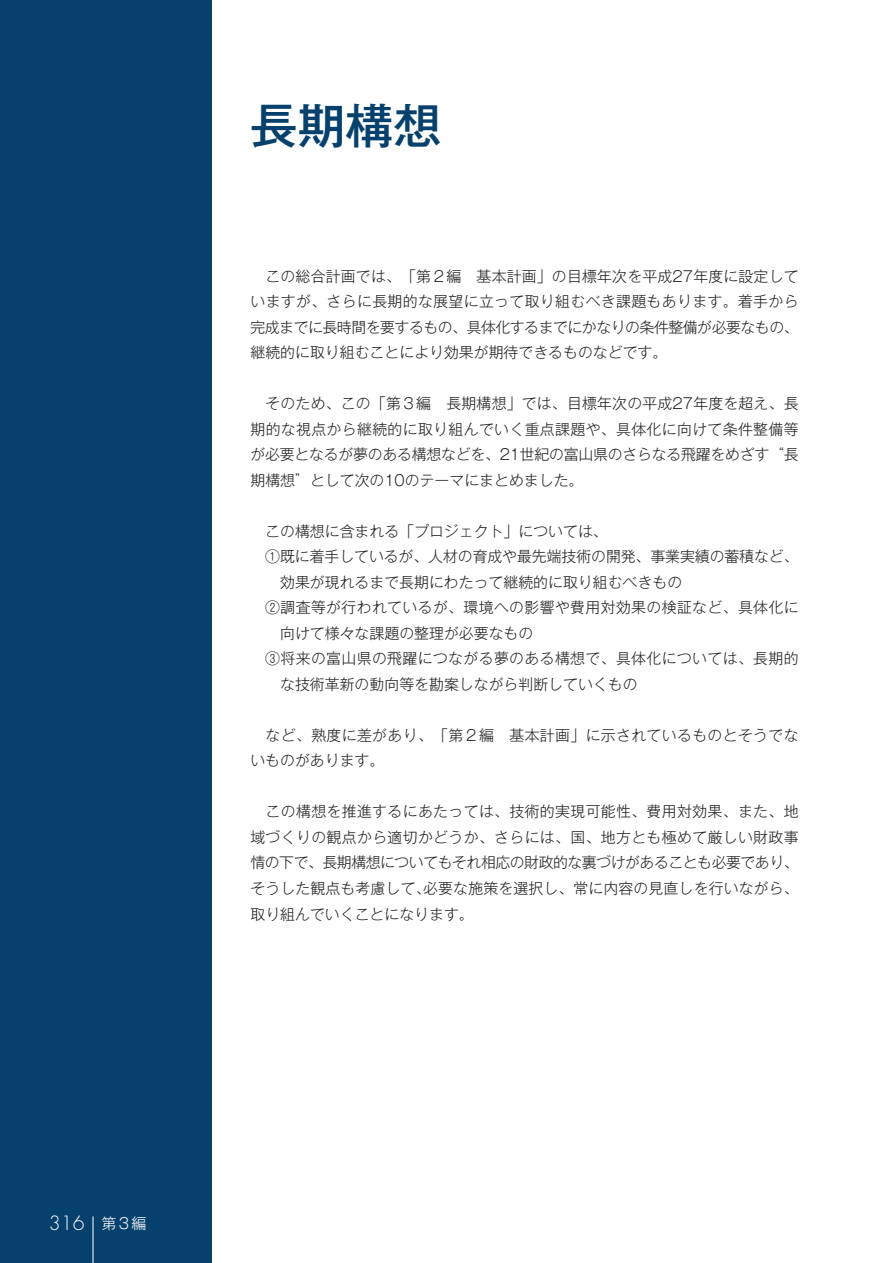
<style>
.page{position:relative;width:893px;height:1263px;background:#fff}
.page>*{position:absolute;margin:0;border:0;box-sizing:border-box;transform-origin:0 0}
.t1{font:500 47.85px "Gothic MB101";color:#06406c}
.t2{font:300 19.2px "Futura";color:#fff}
.t3{font:300 14.85px/25.5px "Gothic MB101";color:#231f20;text-align:justify}
.t4{font:300 14.85px/25.5px "Gothic MB101";letter-spacing:.025em;color:#231f20}
.s1{font-family:"Gothic MB101";font-size:14.85px}
</style>
<div class="page">
<div style="left:0;top:0;width:212px;height:1263px;background:#06406c"></div>
<hr style="left:93px;top:1216px;width:1px;height:47px;background:#fff">
<h1 class="t1" style="left:250px;top:93px;width:193px">長期構想</h1>
<p class="t3" style="left:250px;top:262px;width:549px;text-indent:15px">この総合計画では、「第 2 編 基本計画」の目標年次を平成27年度に設定していますが、さらに長期的な展望に立って取り組むべき課題もあります。着手から完成までに長時間を要するもの、具体化するまでにかなりの条件整備が必要なもの、継続的に取り組むことにより効果が期待できるものなどです。</p>
<p class="t3" style="left:250px;top:390px;width:549px;text-indent:15px">そのため、この「第 3 編 長期構想」では、目標年次の平成27年度を超え、長期的な視点から継続的に取り組んでいく重点課題や、具体化に向けて条件整備等が必要となるが夢のある構想などを、21世紀の富山県のさらなる飛躍をめざす“長期構想”として次の10のテーマにまとめました。</p>
<p class="t3" style="left:265px;top:517px;width:344px">この構想に含まれる「プロジェクト」については、</p>
<p class="t3" style="left:265px;top:543px;width:535px">①既に着手しているが、人材の育成や最先端技術の開発、事業実績の蓄積など、</p>
<p class="t3" style="left:280px;top:568px;width:403px">効果が現れるまで長期にわたって継続的に取り組むべきもの</p>
<p class="t4" style="left:265px;top:594px;width:535px">②調査等が行われているが、環境への影響や費用対効果の検証など、具体化に</p>
<p class="t3" style="left:280px;top:619px;width:254px">向けて様々な課題の整理が必要なもの</p>
<p class="t4" style="left:265px;top:645px;width:535px">③将来の富山県の飛躍につながる夢のある構想で、具体化については、長期的</p>
<p class="t3" style="left:280px;top:670px;width:359px">な技術革新の動向等を勘案しながら判断していくもの</p>
<p class="t4" style="left:250px;top:721px;width:549px;text-indent:15px">など、熟度に差があり、「第 2 編 基本計画」に示されているものとそうでないものがあります。</p>
<p class="t3" style="left:250px;top:798px;width:549px;text-indent:15px">この構想を推進するにあたっては、技術的実現可能性、費用対効果、また、地域づくりの観点から適切かどうか、さらには、国、地方とも極めて厳しい財政事情の下で、長期構想についてもそれ相応の財政的な裏づけがあることも必要であり、そうした観点も考慮して､必要な施策を選択し、常に内容の見直しを行いながら、取り組んでいくことになります。</p>
<p class="t2" style="left:49px;top:1211px;width:99px">316 <span class="s1">第3編</span></p>
</div>
